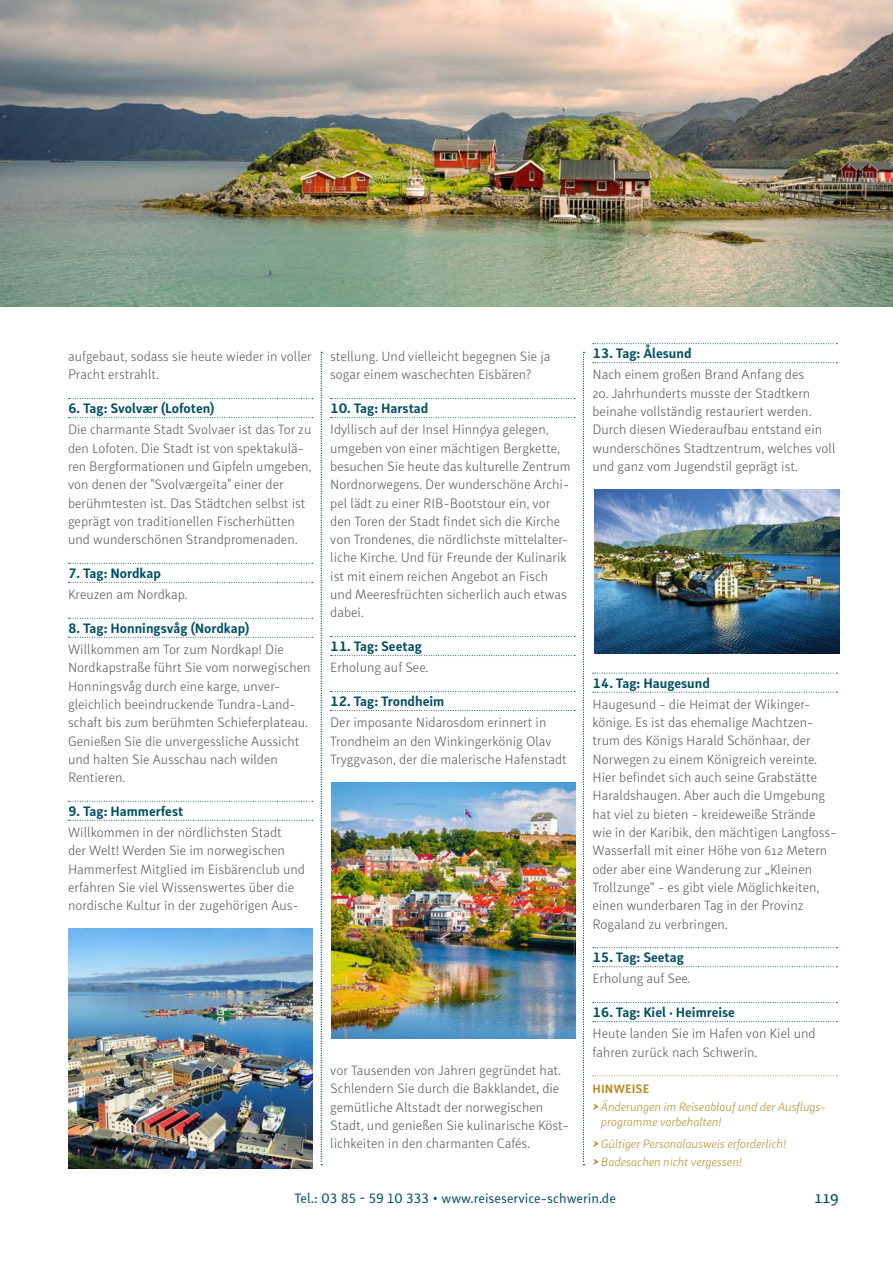
<style>
.page{position:relative;width:893px;height:1263px;background:#fff}
.page>*{position:absolute;margin:0;border:0;box-sizing:border-box;transform-origin:0 0}
.t1{font:18px "Submariner R24";color:#004f62}
.t2{font:300 13.5px/18.3px "Submariner R24";color:#575756}
.t3{font:700 13.5px "Submariner R24";color:#004f62}
.t4{font:13.5px "Submariner R24";color:#004f62}
.t5{font:italic 300 12px/15px "Submariner R24";letter-spacing:-.01em;color:#b88b27}
.t6{font:700 12px "Submariner R24";letter-spacing:.01em;color:#b88b27}
</style>
<div class="page">
<img style="left:0;top:0;width:893px;height:306px">
<svg style="left:68px;top:398px;width:245px;height:1px"></svg>
<svg style="left:68px;top:417px;width:245px;height:1px"></svg>
<svg style="left:68px;top:563px;width:245px;height:1px"></svg>
<svg style="left:68px;top:582px;width:245px;height:1px"></svg>
<svg style="left:68px;top:618px;width:245px;height:1px"></svg>
<svg style="left:68px;top:637px;width:245px;height:1px"></svg>
<svg style="left:68px;top:801px;width:245px;height:1px"></svg>
<svg style="left:68px;top:820px;width:245px;height:1px"></svg>
<svg style="left:331px;top:398px;width:244px;height:1px"></svg>
<svg style="left:331px;top:417px;width:244px;height:1px"></svg>
<svg style="left:331px;top:636px;width:244px;height:1px"></svg>
<svg style="left:331px;top:655px;width:244px;height:1px"></svg>
<svg style="left:331px;top:691px;width:244px;height:1px"></svg>
<svg style="left:331px;top:710px;width:244px;height:1px"></svg>
<svg style="left:593px;top:343px;width:244px;height:1px"></svg>
<svg style="left:593px;top:362px;width:244px;height:1px"></svg>
<svg style="left:593px;top:673px;width:244px;height:1px"></svg>
<svg style="left:593px;top:692px;width:244px;height:1px"></svg>
<svg style="left:593px;top:947px;width:244px;height:1px"></svg>
<svg style="left:593px;top:966px;width:244px;height:1px"></svg>
<svg style="left:593px;top:1002px;width:244px;height:1px"></svg>
<svg style="left:593px;top:1021px;width:244px;height:1px"></svg>
<svg style="left:593px;top:1075px;width:244px;height:1px"></svg>
<svg style="left:321px;top:352px;width:1px;height:813px"></svg>
<svg style="left:583px;top:352px;width:1px;height:813px"></svg>
<img style="left:68px;top:928px;width:245px;height:240px">
<img style="left:331px;top:782px;width:245px;height:256px">
<img style="left:595px;top:489px;width:244px;height:165px">
<p class="t3" style="left:592px;top:344px;width:101px">13. Tag: Ålesund</p>
<p class="t2" style="left:592px;top:365px;width:213px">Nach einem großen Brand Anfang des</p>
<p class="t2" style="left:592px;top:383px;width:245px">20. Jahrhunderts musste der Stadtkern beinahe vollständig restauriert werden.<br>Durch diesen Wiederaufbau entstand ein wunderschönes Stadtzentrum, welches voll und ganz vom Jugendstil geprägt ist.</p>
<p class="t2" style="left:68px;top:347px;width:245px">aufgebaut, sodass sie heute wieder in voller<br>Pracht erstrahlt.</p>
<p class="t3" style="left:68px;top:399px;width:148px">6. Tag: Svolvær (Lofoten)</p>
<p class="t2" style="left:68px;top:420px;width:245px">Die charmante Stadt Svolvaer ist das Tor zu den Lofoten. Die Stadt ist von spektakulä&shy;ren Bergformationen und Gipfeln umgeben, von denen der "Svolværgeita" einer der berühmtesten ist. Das Städtchen selbst ist geprägt von traditionellen Fischerhütten und wunderschönen Strandpromenaden.</p>
<p class="t3" style="left:68px;top:564px;width:94px">7. Tag: Nordkap</p>
<p class="t2" style="left:68px;top:585px;width:121px">Kreuzen am Nordkap.</p>
<p class="t3" style="left:68px;top:619px;width:183px">8. Tag: Honningsvåg (Nordkap)</p>
<p class="t2" style="left:68px;top:640px;width:244px">Willkommen am Tor zum Nordkap! Die Nordkapstraße führt Sie vom norwegischen Honningsvåg durch eine karge, unver&shy;gleichlich beeindruckende Tundra-Land&shy;schaft bis zum berühmten Schieferplateau.<br>Genießen Sie die unvergessliche Aussicht und halten Sie Ausschau nach wilden Rentieren.</p>
<p class="t3" style="left:68px;top:802px;width:117px">9. Tag: Hammerfest</p>
<p class="t2" style="left:68px;top:823px;width:238px">Willkommen in der nördlichsten Stadt<br>der Welt! Werden Sie im norwegischen Hammerfest Mitglied im Eisbärenclub und erfahren Sie viel Wissenswertes über die nordische Kultur in der zugehörigen Aus-</p>
<p class="t2" style="left:330px;top:347px;width:222px">stellung. Und vielleicht begegnen Sie ja sogar einem waschechten Eisbären?</p>
<p class="t3" style="left:330px;top:399px;width:100px">10. Tag: Harstad</p>
<p class="t2" style="left:330px;top:420px;width:242px">Idyllisch auf der Insel Hinnøya gelegen, umgeben von einer mächtigen Bergkette, besuchen Sie heute das kulturelle Zentrum Nordnorwegens. Der wunderschöne Archi&shy;pel lädt zu einer RIB-Bootstour ein, vor den Toren der Stadt findet sich die Kirche von Trondenes, die nördlichste mittelalter&shy;liche Kirche. Und für Freunde der Kulinarik ist mit einem reichen Angebot an Fisch und Meeresfrüchten sicherlich auch etwas dabei.</p>
<p class="t3" style="left:330px;top:637px;width:93px">11. Tag: Seetag</p>
<p class="t2" style="left:330px;top:658px;width:100px">Erholung auf See.</p>
<p class="t3" style="left:330px;top:692px;width:116px">12. Tag: Trondheim</p>
<p class="t2" style="left:330px;top:713px;width:238px">Der imposante Nidarosdom erinnert in<br>Trondheim an den Winkingerkönig Olav<br>Tryggvason, der die malerische Hafenstadt</p>
<p class="t3" style="left:592px;top:674px;width:119px">14. Tag: Haugesund</p>
<p class="t2" style="left:592px;top:694px;width:246px">Haugesund - die Heimat der Wikinger&shy;könige. Es ist das ehemalige Machtzen&shy;trum des Königs Harald Schönhaar, der Norwegen zu einem Königreich vereinte.<br>Hier befindet sich auch seine Grabstätte Haraldshaugen. Aber auch die Umgebung hat viel zu bieten - kreideweiße Strände wie in der Karibik, den mächtigen Langfoss-Wasserfall mit einer Höhe von 612 Metern oder aber eine Wanderung zur „Kleinen Trollzunge“ - es gibt viele Möglichkeiten, einen wunderbaren Tag in der Provinz Rogaland zu verbringen.</p>
<p class="t3" style="left:592px;top:948px;width:93px">15. Tag: Seetag</p>
<p class="t2" style="left:592px;top:969px;width:100px">Erholung auf See.</p>
<p class="t3" style="left:592px;top:1003px;width:144px">16. Tag: Kiel · Heimreise</p>
<p class="t2" style="left:592px;top:1024px;width:225px">Heute landen Sie im Hafen von Kiel und fahren zurück nach Schwerin.</p>
<p class="t6" style="left:592px;top:1081px;width:58px">HINWEISE</p>
<p class="t5" style="left:601px;top:1099px;width:227px;text-indent:-9px">➤Änderungen im Reiseablauf und der Ausflugs&shy;programme vorbehalten!</p>
<p class="t5" style="left:592px;top:1134px;width:195px;line-height:18.3px">➤Gültiger Personalausweis erforderlich! ➤Badesachen nicht vergessen!</p>
<p class="t4" style="left:294px;top:1189px;width:323px">Tel.: 03 85 - 59 10 333 • www.reiseservice-schwerin.de</p>
<h1 class="t1" style="left:814px;top:1185px;width:26px">119</h1>
<p class="t2" style="left:330px;top:1061px;width:240px">vor Tausenden von Jahren gegründet hat.<br>Schlendern Sie durch die Bakklandet, die gemütliche Altstadt der norwegischen Stadt, und genießen Sie kulinarische Köst&shy;lichkeiten in den charmanten Cafés.</p>
</div>
